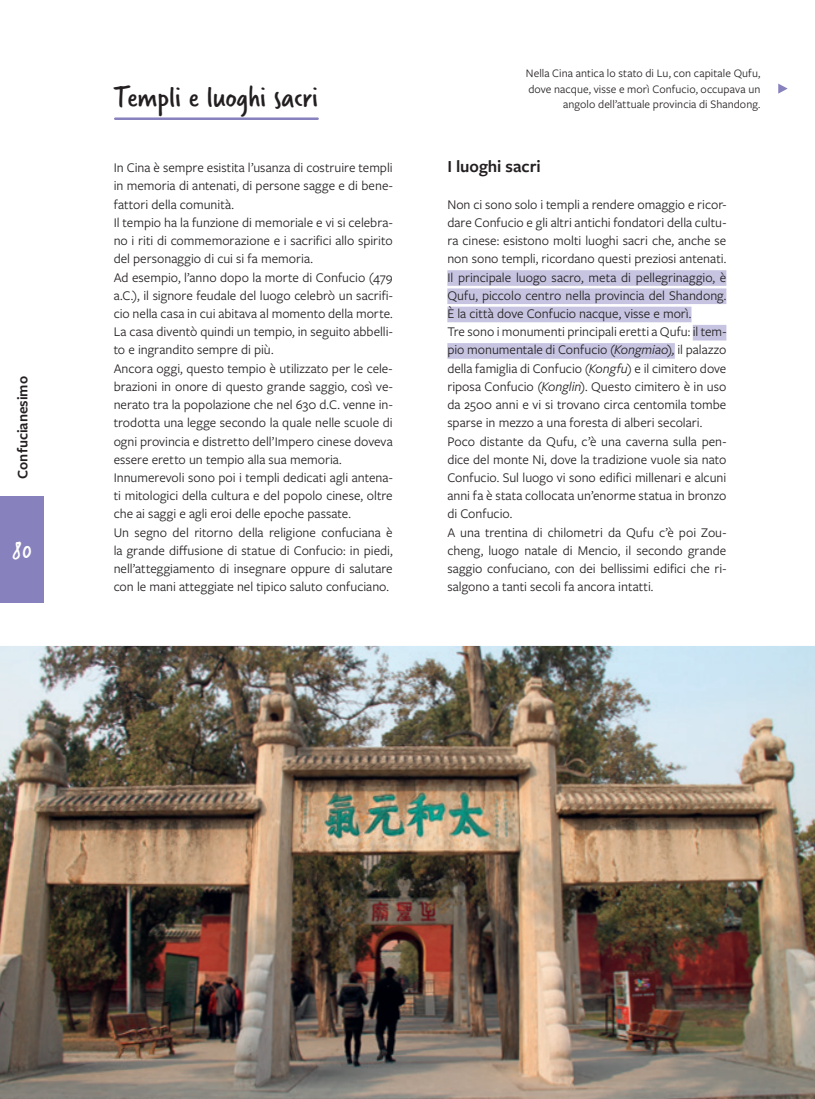
<style>
.page{position:relative;width:815px;height:1099px;background:#fff}
.page>*{position:absolute;margin:0;border:0;box-sizing:border-box;transform-origin:0 0}
.t1{font:31.25px "Verveine";letter-spacing:-.005em;color:#231f20}
.t2{font:25px "Verveine";color:#fff}
.t3{font:600 17.5px "Freight Sans Pro";color:#231f20}
.t4{font:600 15px "Freight Sans Pro";color:#231f20}
.t5{font:13.75px/18.2px "Freight Sans Pro";color:#231f20}
.t6{font:11.88px/15.6px "Freight Sans Pro";letter-spacing:.005em;color:#231f20}
.s1{font-style:italic}
</style>
<div class="page">
<img style="left:0;top:646px;width:815px;height:452px">
<svg style="left:778px;top:84px;width:10px;height:10px"></svg>
<div style="left:447px;top:270px;width:279px;height:16px;background:#c6c4e1"></div>
<div style="left:447px;top:288px;width:279px;height:16px;background:#c6c4e1"></div>
<div style="left:447px;top:307px;width:244px;height:15px;background:#c6c4e1"></div>
<div style="left:693px;top:325px;width:33px;height:15px;background:#c6c4e1"></div>
<div style="left:447px;top:343px;width:228px;height:16px;background:#c6c4e1"></div>
<hr style="left:115px;top:117px;width:203px;height:3px;background:#8781bd">
<div style="left:0;top:496px;width:44px;height:106px;background:#8781bd"></div>
<p class="t4" style="left:12px;top:478px;width:104px;rotate:-90deg">Confucianesimo</p>
<h2 class="t2" style="left:13px;top:533px;width:21px">80</h2>
<h1 class="t1" style="left:114px;top:75px;width:206px">Templi e luoghi sacri</h1>
<p class="t6" style="left:526px;top:65px;width:236px">Nella Cina antica lo stato di Lu, con capitale Qufu, dove nacque, visse e morì Confucio, occupava un</p>
<p class="t6" style="left:563px;top:96px;width:199px">angolo dell’attuale provincia di Shandong.</p>
<p class="t5" style="left:114px;top:158px;width:281px">In Cina è sempre esistita l’usanza di costruire templi in memoria di antenati, di persone sagge e di bene&shy;fattori della comunità.<br>Il tempio ha la funzione di memoriale e vi si celebra&shy;no i riti di commemorazione e i sacrifici allo spirito del personaggio di cui si fa memoria.<br>Ad esempio, l’anno dopo la morte di Confucio (479 a.C.), il signore feudale del luogo celebrò un sacrifi&shy;cio nella casa in cui abitava al momento della morte.<br>La casa diventò quindi un tempio, in seguito abbelli&shy;to e ingrandito sempre di più.<br>Ancora oggi, questo tempio è utilizzato per le cele&shy;brazioni in onore di questo grande saggio, così ve&shy;nerato tra la popolazione che nel 630 d.C. venne in&shy;trodotta una legge secondo la quale nelle scuole di ogni provincia e distretto dell’Impero cinese doveva essere eretto un tempio alla sua memoria.<br>Innumerevoli sono poi i templi dedicati agli antena&shy;ti mitologici della cultura e del popolo cinese, oltre che ai saggi e agli eroi delle epoche passate.<br>Un segno del ritorno della religione confuciana è la grande diffusione di statue di Confucio: in piedi, nell’atteggiamento di insegnare oppure di salutare con le mani atteggiate nel tipico saluto confuciano.</p>
<p class="t3" style="left:447px;top:154px;width:95px">I luoghi sacri</p>
<p class="t5" style="left:447px;top:194px;width:281px">Non ci sono solo i templi a rendere omaggio e ricor&shy;dare Confucio e gli altri antichi fondatori della cultu&shy;ra cinese: esistono molti luoghi sacri che, anche se non sono templi, ricordano questi preziosi antenati.<br>Il principale luogo sacro, meta di pellegrinaggio, è Qufu, piccolo centro nella provincia del Shandong.<br>È la città dove Confucio nacque, visse e morì.<br>Tre sono i monumenti principali eretti a Qufu: il tem&shy;pio monumentale di Confucio <span class="s1">(Kongmiao),</span> il palazzo della famiglia di Confucio <span class="s1">(Kongfu)</span> e il cimitero dove riposa Confucio <span class="s1">(Konglin)</span>. Questo cimitero è in uso da 2500 anni e vi si trovano circa centomila tombe sparse in mezzo a una foresta di alberi secolari.<br>Poco distante da Qufu, c’è una caverna sulla pen&shy;dice del monte Ni, dove la tradizione vuole sia nato Confucio. Sul luogo vi sono edifici millenari e alcuni anni fa è stata collocata un’enorme statua in bronzo di Confucio.<br>A una trentina di chilometri da Qufu c’è poi Zou&shy;cheng, luogo natale di Mencio, il secondo grande saggio confuciano, con dei bellissimi edifici che ri&shy;salgono a tanti secoli fa ancora intatti.</p>
</div>
